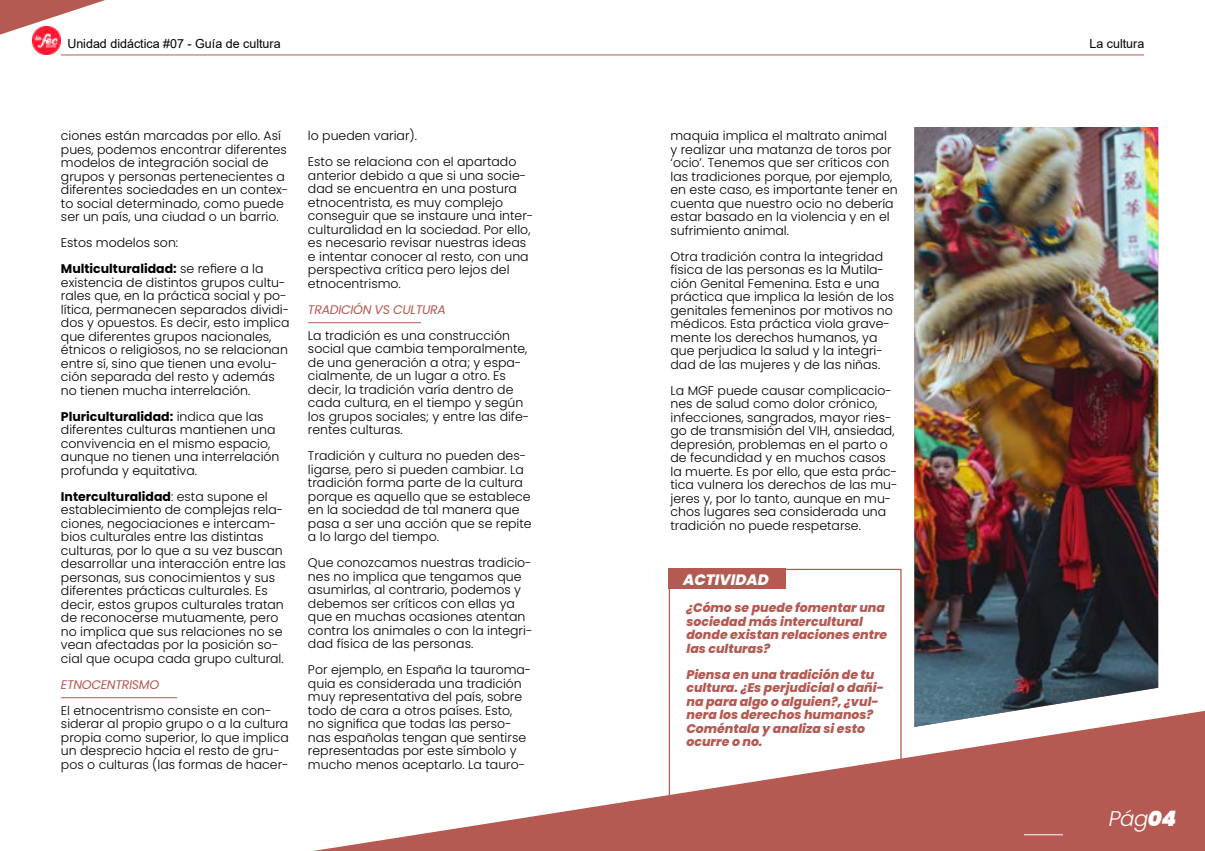
<style>
.page{position:relative;width:1205px;height:851px;background:#fff}
.page>*{position:absolute;margin:0;border:0;box-sizing:border-box;transform-origin:0 0}
.t1{font:italic 300 21.25px "Poppins";color:#fff}
.t2{font:italic 800 15px "Poppins";color:#fff}
.t3{font:300 12.5px/13.5px "Poppins";color:#000}
.t4{font:italic 800 12.5px/13.5px "Poppins";color:#b45a52}
.t5{font:12.5px "Arial";color:#000}
.t6{font:italic 12.5px "Poppins";letter-spacing:-.025em;color:#b45a52}
.s1{font-weight:700}
.s2{font-weight:900}
</style>
<div class="page">
<svg style="left:320px;top:709px;width:885px;height:141px;fill:#b45a52"></svg>
<img style="left:33px;top:39px;width:28px;height:16px">
<hr style="left:61px;top:55px;width:1083px;height:1px;background:#b45a52">
<svg style="left:0;top:0;width:105px;height:39px"></svg>
<hr style="left:1024px;top:834px;width:39px;height:1px;background:#fff">
<hr style="left:61px;top:697px;width:116px;height:1px;background:#b45a52">
<hr style="left:308px;top:322px;width:113px;height:1px;background:#b45a52">
<div style="left:669px;top:568px;width:117px;height:20px;background:#b45a52"></div>
<div style="left:669px;top:568px;width:232px;height:282px;border:1px solid #b45a52"></div>
<img style="left:914px;top:127px;width:244px;height:599px">
<p class="t5" style="left:67px;top:35px;width:215px">Unidad didáctica #07 - Guía de cultura</p>
<p class="t3" style="left:61px;top:129px;width:229px">ciones están marcadas por ello. Así pues, podemos encontrar diferentes modelos de integración social de grupos y personas pertenecientes a diferentes sociedades en un contex&shy;to social determinado, como puede ser un país, una ciudad o un barrio.</p>
<p class="t3" style="left:61px;top:230px;width:204px;line-height:26px">Estos modelos son:<br><span class="s1">Multiculturalidad:</span> se refiere a la</p>
<p class="t3" style="left:61px;top:275px;width:230px">existencia de distintos grupos cultu&shy;rales que, en la práctica social y po&shy;lítica, permanecen separados dividi&shy;dos y opuestos. Es decir, esto implica que diferentes grupos nacionales, étnicos o religiosos, no se relacionan entre sí, sino que tienen una evolu&shy;ción separada del resto y además no tienen mucha interrelación.</p>
<p class="t3" style="left:61px;top:409px;width:220px"><span class="s1">Pluriculturalidad:</span> indica que las diferentes culturas mantienen una convivencia en el mismo espacio, aunque no tienen una interrelación profunda y equitativa.</p>
<p class="t3" style="left:61px;top:489px;width:226px"><span class="s1">Interculturalidad</span>: esta supone el establecimiento de complejas rela&shy;ciones, negociaciones e intercam&shy;bios culturales entre las distintas culturas, por lo que a su vez buscan desarrollar una interacción entre las personas, sus conocimientos y sus diferentes prácticas culturales. Es decir, estos grupos culturales tratan de reconocerse mutuamente, pero no implica que sus relaciones no se vean afectadas por la posición so&shy;cial que ocupa cada grupo cultural.</p>
<p class="t6" style="left:61px;top:677px;width:100px">ETNOCENTRISMO</p>
<p class="t3" style="left:61px;top:703px;width:229px">El etnocentrismo consiste en con&shy;siderar al propio grupo o a la cultura propia como superior, lo que implica un desprecio hacia el resto de gru&shy;pos o culturas (las formas de hacer-</p>
<p class="t3" style="left:308px;top:123px;width:210px;line-height:26px">lo pueden variar).<br>Esto se relaciona con el apartado</p>
<p class="t3" style="left:308px;top:169px;width:227px">anterior debido a que si una socie&shy;dad se encuentra en una postura etnocentrista, es muy complejo conseguir que se instaure una inter&shy;culturalidad en la sociedad. Por ello, es necesario revisar nuestras ideas e intentar conocer al resto, con una perspectiva crítica pero lejos del etnocentrismo.</p>
<p class="t6" style="left:308px;top:302px;width:139px">TRADICIÓN VS CULTURA</p>
<p class="t3" style="left:308px;top:328px;width:223px">La tradición es una construcción social que cambia temporalmente, de una generación a otra; y espa&shy;cialmente, de un lugar a otro. Es decir, la tradición varía dentro de cada cultura, en el tiempo y según los grupos sociales; y entre las dife&shy;rentes culturas.</p>
<p class="t3" style="left:308px;top:449px;width:225px">Tradición y cultura no pueden des&shy;ligarse, pero si pueden cambiar. La tradición forma parte de la cultura porque es aquello que se establece en la sociedad de tal manera que pasa a ser una acción que se repite a lo largo del tiempo.</p>
<p class="t3" style="left:308px;top:556px;width:226px">Que conozcamos nuestras tradicio&shy;nes no implica que tengamos que asumirlas, al contrario, podemos y debemos ser críticos con ellas ya que en muchas ocasiones atentan contra los animales o con la integri&shy;dad física de las personas.</p>
<p class="t3" style="left:308px;top:663px;width:225px">Por ejemplo, en España la tauroma&shy;quia es considerada una tradición muy representativa del país, sobre todo de cara a otros países. Esto, no significa que todas las perso&shy;nas españolas tengan que sentirse representadas por este símbolo y mucho menos aceptarlo. La tauro-</p>
<p class="t3" style="left:670px;top:129px;width:229px">maquia implica el maltrato animal<br>y realizar una matanza de toros por ‘ocio’. Tenemos que ser críticos con las tradiciones porque, por ejemplo, en este caso, es importante tener en cuenta que nuestro ocio no debería estar basado en la violencia y en el sufrimiento animal.</p>
<p class="t3" style="left:670px;top:249px;width:225px">Otra tradición contra la integridad física de las personas es la Mutila&shy;ción Genital Femenina. Esta e una práctica que implica la lesión de los genitales femeninos por motivos no médicos. Esta práctica viola grave&shy;mente los derechos humanos, ya que perjudica la salud y la integri&shy;dad de las mujeres y de las niñas.</p>
<p class="t3" style="left:670px;top:383px;width:229px">La MGF puede causar complicacio&shy;nes de salud como dolor crónico, infecciones, sangrados, mayor ries&shy;go de transmisión del VIH, ansiedad, depresión, problemas en el parto o de fecundidad y en muchos casos la muerte. Es por ello, que esta prác&shy;tica vulnera los derechos de las mu&shy;jeres y, por lo tanto, aunque en mu&shy;chos lugares sea considerada una tradición no puede respetarse.</p>
<p class="t2" style="left:683px;top:570px;width:87px">ACTIVIDAD</p>
<p class="t4" style="left:686px;top:601px;width:202px">¿Cómo se puede fomentar una sociedad más intercultural donde existan relaciones entre las culturas?</p>
<p class="t4" style="left:686px;top:667px;width:199px">Piensa en una tradición de tu cultura. ¿Es perjudicial o dañi&shy;na para algo o alguien?, ¿vul&shy;nera los derechos humanos?<br>Coméntala y analiza si esto ocurre o no.</p>
<p class="t5" style="left:1089px;top:35px;width:56px">La cultura</p>
<h1 class="t1" style="left:1109px;top:805px;width:69px">Pág<span class="s2">04</span></h1>
</div>
